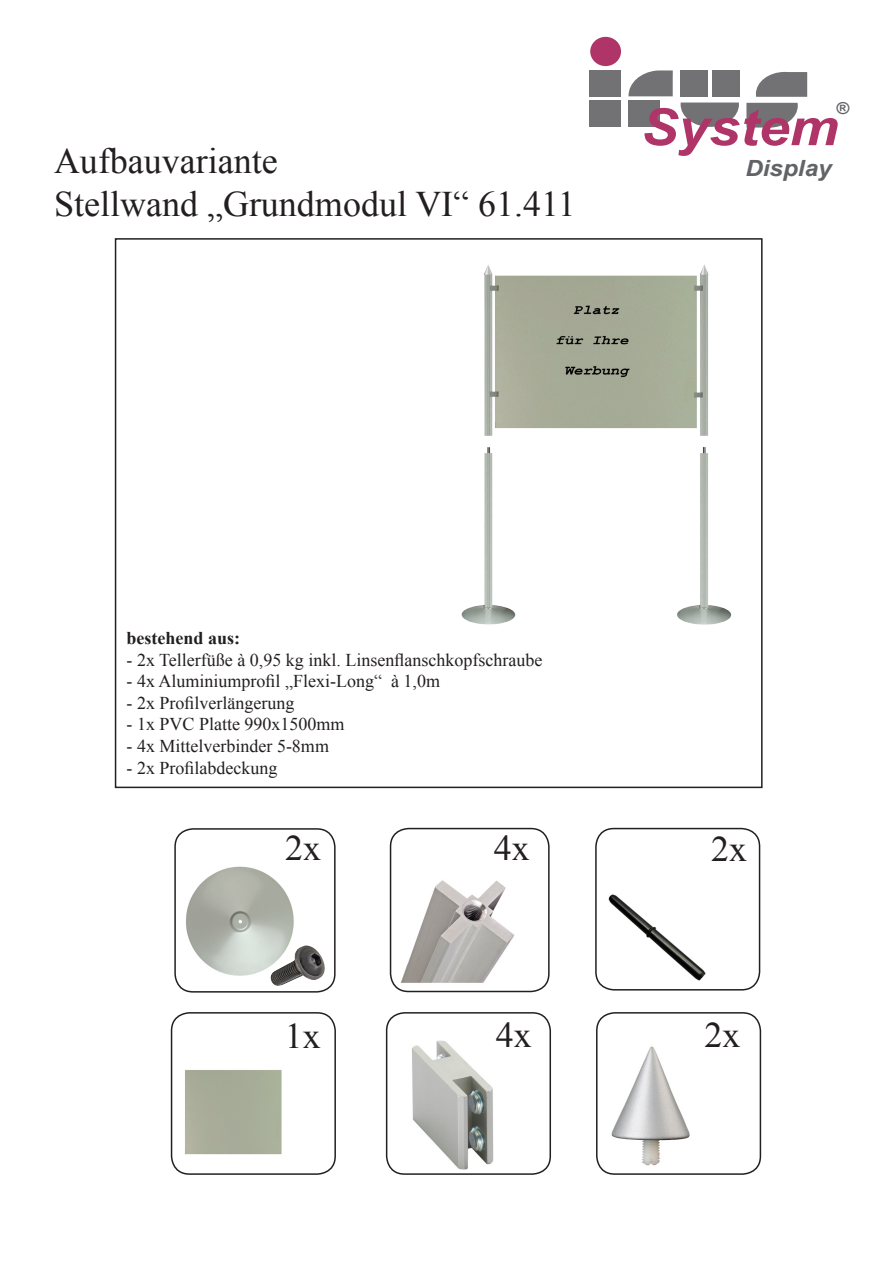
<style>
.page{position:relative;width:893px;height:1263px;background:#fff}
.page>*{position:absolute;margin:0;border:0;box-sizing:border-box;transform-origin:0 0}
.t1{font:italic 700 51.3px "Arial";color:#af3467;scale:1.09 1}
.t2{font:36px "Times New Roman";color:#231f20}
.t3{font:italic 700 22.35px "Arial";color:#626366;scale:1.09 1}
.t4{font:18px "Times New Roman";color:#231f20}
.t5{font:700 18px "Times New Roman";color:#231f20}
.t6{font:italic 700 16.5px "Arial";color:#626366;scale:1.05 1}
</style>
<div class="page">
<img style="left:461px;top:265px;width:271px;height:360px">
<div style="left:115px;top:238px;width:648px;height:550px;border:2px solid #231f20"></div>
<img style="left:395px;top:880px;width:120px;height:111px">
<div style="left:390px;top:828px;width:160px;height:164px;border:2px solid #231f20;border-radius:18px"></div>
<img style="left:186px;top:866px;width:108px;height:110px">
<div style="left:174px;top:828px;width:162px;height:164px;border:2px solid #231f20;border-radius:18px"></div>
<img style="left:597px;top:894px;width:109px;height:96px">
<div style="left:595px;top:828px;width:165px;height:162px;border:2px solid #231f20;border-radius:18px"></div>
<img style="left:387px;top:1040px;width:107px;height:130px">
<div style="left:386px;top:1012px;width:165px;height:163px;border:2px solid #231f20;border-radius:18px"></div>
<img style="left:601px;top:1046px;width:89px;height:125px">
<div style="left:596px;top:1012px;width:165px;height:163px;border:2px solid #231f20;border-radius:18px"></div>
<img style="left:172px;top:1070px;width:110px;height:104px">
<div style="left:171px;top:1012px;width:165px;height:163px;border:2px solid #231f20;border-radius:18px"></div>
<img style="left:268px;top:945px;width:57px;height:41px">
<div style="left:590px;top:37px;width:31px;height:29px;background:#af3467;border-radius:50%"></div>
<div style="left:590px;top:70px;width:31px;height:26px;background:#727275"></div>
<div style="left:590px;top:100px;width:31px;height:27px;background:#727275"></div>
<svg style="left:628px;top:70px;width:45px;height:26px"></svg>
<div style="left:628px;top:100px;width:31px;height:27px;background:#727275"></div>
<div style="left:680px;top:70px;width:28px;height:26px;background:#727275"></div>
<div style="left:712px;top:70px;width:28px;height:26px;background:#727275"></div>
<svg style="left:681px;top:103px;width:58px;height:24px"></svg>
<svg style="left:746px;top:103px;width:52px;height:25px"></svg>
<svg style="left:756px;top:72px;width:51px;height:25px"></svg>
<p class="t2" style="left:54px;top:136px;width:225px">Aufbauvariante</p>
<p class="t2" style="left:54px;top:180px;width:523px">Stellwand „Grundmodul VI“ 61.411</p>
<p class="t1" style="left:641px;top:94px;width:183px">System</p>
<p class="t6" style="left:836px;top:97px;width:14px">®</p>
<p class="t3" style="left:745px;top:154px;width:81px">Display</p>
<p class="t5" style="left:126px;top:625px;width:115px">bestehend aus:</p>
<p class="t4" style="left:126px;top:647px;width:417px">- 2x Tellerfüße à 0,95 kg inkl. Linsenflanschkopfschraube</p>
<p class="t4" style="left:126px;top:669px;width:315px">- 4x Aluminiumprofil „Flexi-Long“ à 1,0m</p>
<p class="t4" style="left:126px;top:691px;width:169px">- 2x Profilverlängerung</p>
<p class="t4" style="left:126px;top:712px;width:220px">- 1x PVC Platte 990x1500mm</p>
<p class="t4" style="left:126px;top:734px;width:204px">- 4x Mittelverbinder 5-8mm</p>
<p class="t4" style="left:126px;top:755px;width:152px">- 2x Profilabdeckung</p>
<p class="t2" style="left:285px;top:824px;width:37px">2x</p>
<p class="t2" style="left:494px;top:823px;width:37px">4x</p>
<p class="t2" style="left:711px;top:825px;width:37px">2x</p>
<p class="t2" style="left:285px;top:1012px;width:37px">1x</p>
<p class="t2" style="left:496px;top:1010px;width:37px">4x</p>
<p class="t2" style="left:704px;top:1010px;width:37px">2x</p>
</div>
